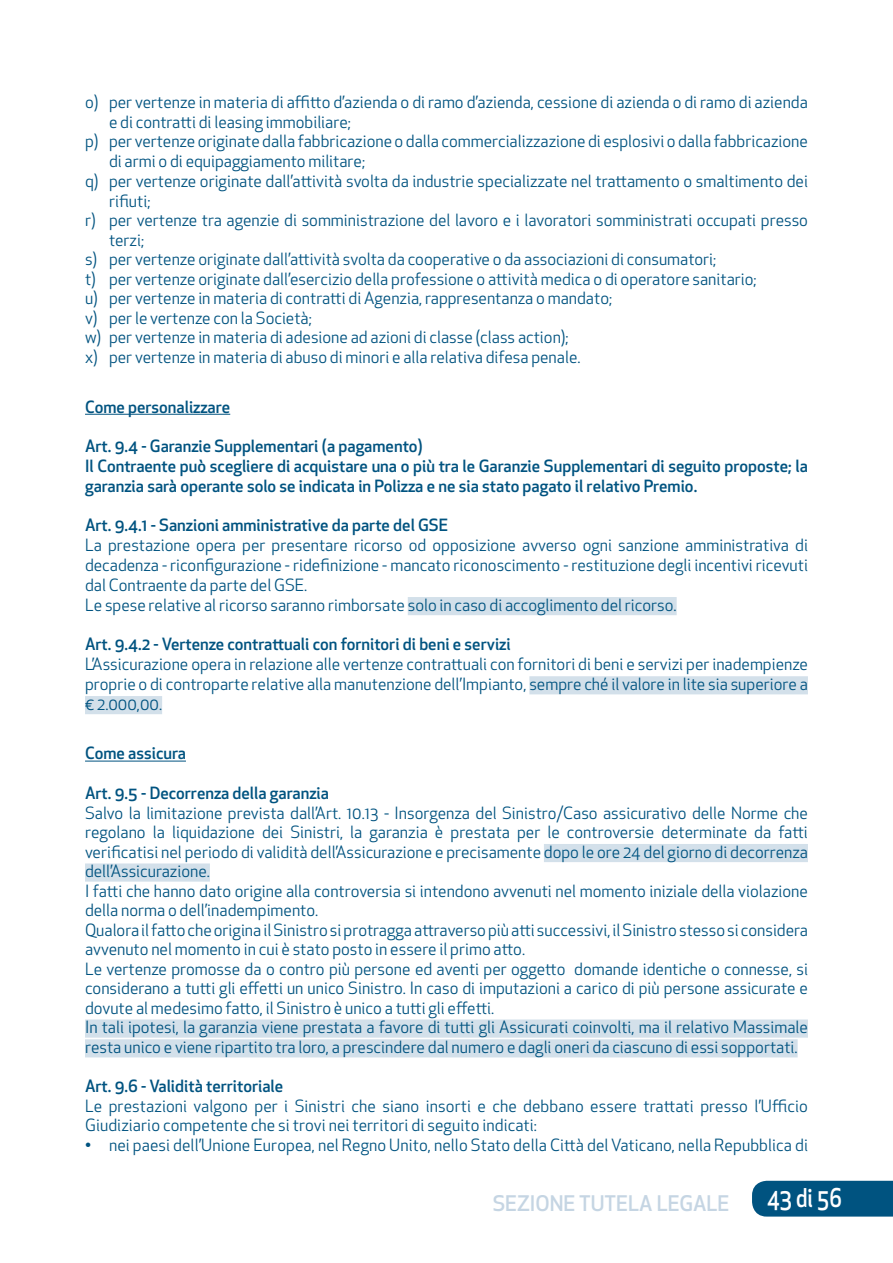
<style>
.page{position:relative;width:893px;height:1263px;background:#fff}
.page>*{position:absolute;margin:0;border:0;box-sizing:border-box;transform-origin:0 0}
.t1{font:500 25.2px "Apex New";color:#fff;scale:.83 1}
.t2{font:500 21px "Apex New";color:#c5d5e3}
.paragrafo_tabulazione{font:16.5px/19.5px "Apex New";color:#005380}
.t3{font:500 16.5px/19.8px "Apex New";color:#005380}
</style>
<div class="page">
<div style="left:752px;top:1181px;width:141px;height:35px;background:#005380"></div>
<hr style="left:85px;top:414px;width:145px;height:1px;background:#005380">
<div style="left:408px;top:597px;width:269px;height:18px;background:#d3e0ea"></div>
<div style="left:529px;top:676px;width:279px;height:18px;background:#d3e0ea"></div>
<div style="left:85px;top:696px;width:77px;height:18px;background:#d3e0ea"></div>
<hr style="left:85px;top:761px;width:101px;height:1px;background:#005380">
<div style="left:544px;top:844px;width:264px;height:18px;background:#d3e0ea"></div>
<div style="left:85px;top:863px;width:125px;height:19px;background:#d3e0ea"></div>
<div style="left:85px;top:1019px;width:723px;height:19px;background:#d3e0ea"></div>
<div style="left:85px;top:1039px;width:713px;height:18px;background:#d3e0ea"></div>
<p class="paragrafo_tabulazione" style="left:109px;top:92px;width:700px;text-indent:-24px">o) per vertenze in materia di affitto d’azienda o di ramo d’azienda, cessione di azienda o di ramo di azienda e di contratti di leasing immobiliare;</p>
<p class="paragrafo_tabulazione" style="left:109px;top:131px;width:700px;text-indent:-24px">p) per vertenze originate dalla fabbricazione o dalla commercializzazione di esplosivi o dalla fabbricazione di armi o di equipaggiamento militare;</p>
<p class="paragrafo_tabulazione" style="left:109px;top:171px;width:700px;text-indent:-24px">q) per vertenze originate dall’attività svolta da industrie specializzate nel trattamento o smaltimento dei rifiuti;</p>
<p class="paragrafo_tabulazione" style="left:109px;top:211px;width:700px;text-indent:-24px">r) per vertenze tra agenzie di somministrazione del lavoro e i lavoratori somministrati occupati presso terzi;</p>
<p class="paragrafo_tabulazione" style="left:85px;top:250px;width:633px">s) per vertenze originate dall’attività svolta da cooperative o da associazioni di consumatori;</p>
<p class="paragrafo_tabulazione" style="left:85px;top:269px;width:673px">t) per vertenze originate dall’esercizio della professione o attività medica o di operatore sanitario;</p>
<p class="paragrafo_tabulazione" style="left:85px;top:289px;width:529px">u) per vertenze in materia di contratti di Agenzia, rappresentanza o mandato;</p>
<p class="paragrafo_tabulazione" style="left:85px;top:308px;width:228px">v) per le vertenze con la Società;</p>
<p class="paragrafo_tabulazione" style="left:85px;top:328px;width:485px">w) per vertenze in materia di adesione ad azioni di classe (class action);</p>
<p class="paragrafo_tabulazione" style="left:85px;top:347px;width:497px">x) per vertenze in materia di abuso di minori e alla relativa difesa penale.</p>
<p class="t3" style="left:85px;top:396px;width:147px">Come personalizzare</p>
<p class="t3" style="left:85px;top:436px;width:339px">Art. 9.4 - Garanzie Supplementari (a pagamento)</p>
<p class="t3" style="left:85px;top:456px;width:724px">Il Contraente può scegliere di acquistare una o più tra le Garanzie Supplementari di seguito proposte; la garanzia sarà operante solo se indicata in Polizza e ne sia stato pagato il relativo Premio.</p>
<p class="t3" style="left:85px;top:515px;width:365px">Art. 9.4.1 - Sanzioni amministrative da parte del GSE</p>
<p class="paragrafo_tabulazione" style="left:85px;top:535px;width:724px;text-align:justify">La prestazione opera per presentare ricorso od opposizione avverso ogni sanzione amministrativa di decadenza - riconfigurazione - ridefinizione - mancato riconoscimento - restituzione degli incentivi ricevuti dal Contraente da parte del GSE.</p>
<p class="paragrafo_tabulazione" style="left:85px;top:595px;width:593px">Le spese relative al ricorso saranno rimborsate solo in caso di accoglimento del ricorso.</p>
<p class="t3" style="left:85px;top:634px;width:427px">Art. 9.4.2 - Vertenze contrattuali con fornitori di beni e servizi</p>
<p class="paragrafo_tabulazione" style="left:85px;top:654px;width:724px;text-align:justify">L’Assicurazione opera in relazione alle vertenze contrattuali con fornitori di beni e servizi per inadempienze proprie o di controparte relative alla manutenzione dell’Impianto, sempre ché il valore in lite sia superiore a € 2.000,00.</p>
<p class="t3" style="left:85px;top:743px;width:102px">Come assicura</p>
<p class="t3" style="left:85px;top:783px;width:245px">Art. 9.5 - Decorrenza della garanzia</p>
<p class="paragrafo_tabulazione" style="left:85px;top:803px;width:724px;text-align:justify">Salvo la limitazione prevista dall’Art. 10.13 - Insorgenza del Sinistro/Caso assicurativo delle Norme che regolano la liquidazione dei Sinistri, la garanzia è prestata per le controversie determinate da fatti verificatisi nel periodo di validità dell’Assicurazione e precisamente dopo le ore 24 del giorno di decorrenza dell’Assicurazione.</p>
<p class="paragrafo_tabulazione" style="left:85px;top:881px;width:724px">I fatti che hanno dato origine alla controversia si intendono avvenuti nel momento iniziale della violazione della norma o dell’inadempimento.</p>
<p class="paragrafo_tabulazione" style="left:85px;top:920px;width:724px">Qualora il fatto che origina il Sinistro si protragga attraverso più atti successivi, il Sinistro stesso si considera avvenuto nel momento in cui è stato posto in essere il primo atto.</p>
<p class="paragrafo_tabulazione" style="left:85px;top:959px;width:724px;text-align:justify">Le vertenze promosse da o contro più persone ed aventi per oggetto domande identiche o connesse, si considerano a tutti gli effetti un unico Sinistro. In caso di imputazioni a carico di più persone assicurate e dovute al medesimo fatto, il Sinistro è unico a tutti gli effetti.</p>
<p class="paragrafo_tabulazione" style="left:85px;top:1017px;width:724px">In tali ipotesi, la garanzia viene prestata a favore di tutti gli Assicurati coinvolti, ma il relativo Massimale resta unico e viene ripartito tra loro, a prescindere dal numero e dagli oneri da ciascuno di essi sopportati.</p>
<p class="t3" style="left:85px;top:1076px;width:200px">Art. 9.6 - Validità territoriale</p>
<p class="paragrafo_tabulazione" style="left:85px;top:1096px;width:724px">Le prestazioni valgono per i Sinistri che siano insorti e che debbano essere trattati presso l’Ufficio<br>Giudiziario competente che si trovi nei territori di seguito indicati:</p>
<p class="paragrafo_tabulazione" style="left:85px;top:1135px;width:724px">• nei paesi dell’Unione Europea, nel Regno Unito, nello Stato della Città del Vaticano, nella Repubblica di</p>
<p class="t2" style="left:493px;top:1189px;width:238px">SEZIONE TUTELA LEGALE</p>
<h1 class="t1" style="left:767px;top:1181px;width:92px">43 di 56</h1>
</div>
